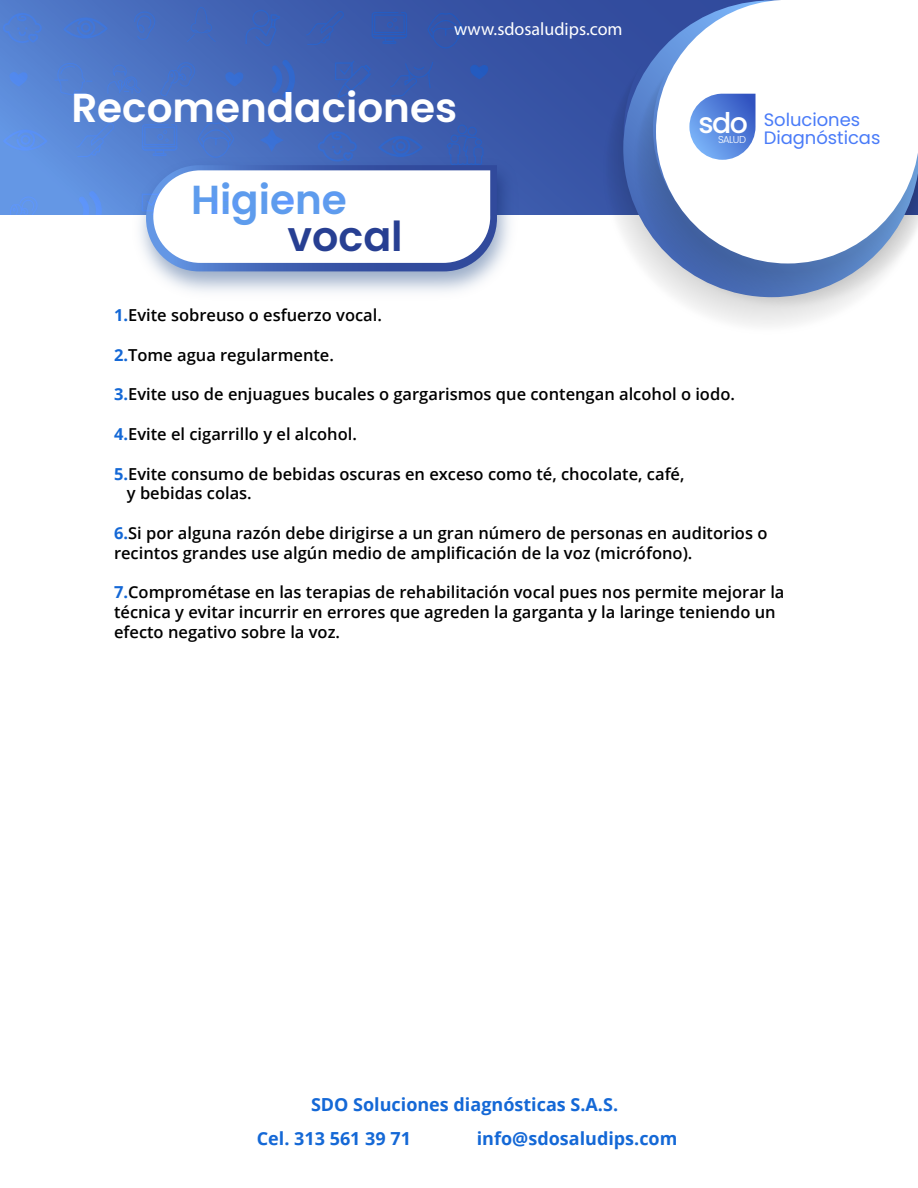
<style>
.page{position:relative;width:918px;height:1188px;background:#fff}
.page>*{position:absolute;margin:0;border:0;box-sizing:border-box;transform-origin:0 0}
.t1{font:600 41.25px "Poppins";color:#273f92}
.t2{font:600 40.5px "Poppins";color:#fff}
.t3{font:600 40.5px "Poppins";color:#5e9ced}
.t4{font:500 28.5px "Poppins";color:#fff}
.t5{font:700 18px/34.3px "Open Sans";color:#1468d6}
.t6{font:18px/17.2px "Poppins";color:#497bf8}
.t7{font:18px "Myriad Pro";color:#fff}
.t8{font:600 16.5px/19.8px "Open Sans";color:#000}
.t9{font:300 10.05px "Poppins";letter-spacing:-.05em;color:#fff}
.s1{font-weight:700;color:#1468d6}
</style>
<div class="page">
<svg style="left:0;top:0;width:623px;height:215px;background:#4366b7"></svg>
<svg style="left:616px;top:6px;width:218px;height:309px"></svg>
<svg style="left:623px;top:0;width:30px;height:297px"></svg>
<svg style="left:653px;top:258px;width:240px;height:22px;background:#7a92bf"></svg>
<svg style="left:656px;top:0;width:262px;height:264px"></svg>
<svg style="left:689px;top:94px;width:67px;height:66px"></svg>
<img style="left:126px;top:153px;width:397px;height:139px">
<svg style="left:9px;top:72px;width:19px;height:15px"></svg>
<svg style="left:3px;top:13px;width:39px;height:31px"></svg>
<svg style="left:63px;top:17px;width:45px;height:22px"></svg>
<svg style="left:134px;top:11px;width:21px;height:29px"></svg>
<svg style="left:306px;top:11px;width:38px;height:34px"></svg>
<svg style="left:245px;top:10px;width:35px;height:37px"></svg>
<svg style="left:372px;top:12px;width:35px;height:32px"></svg>
<svg style="left:54px;top:62px;width:39px;height:34px"></svg>
<svg style="left:107px;top:64px;width:34px;height:30px"></svg>
<svg style="left:160px;top:62px;width:36px;height:34px"></svg>
<svg style="left:427px;top:13px;width:37px;height:35px"></svg>
<svg style="left:187px;top:7px;width:29px;height:35px"></svg>
<svg style="left:225px;top:72px;width:19px;height:15px"></svg>
<svg style="left:3px;top:129px;width:44px;height:22px"></svg>
<svg style="left:76px;top:123px;width:38px;height:34px"></svg>
<svg style="left:272px;top:60px;width:23px;height:39px"></svg>
<svg style="left:335px;top:60px;width:36px;height:38px"></svg>
<svg style="left:390px;top:62px;width:43px;height:35px;background:#385aad"></svg>
<svg style="left:470px;top:64px;width:19px;height:16px"></svg>
<svg style="left:79px;top:191px;width:23px;height:24px"></svg>
<svg style="left:2px;top:196px;width:36px;height:19px"></svg>
<svg style="left:142px;top:122px;width:355px;height:149px"></svg>
<p class="t7" style="left:454px;top:18px;width:170px">www.sdosaludips.com</p>
<h2 class="t2" style="left:71px;top:85px;width:387px">Recomendaciones</h2>
<h2 class="t3" style="left:191px;top:176px;width:157px">Higiene</h2>
<h1 class="t1" style="left:288px;top:213px;width:117px">vocal</h1>
<h3 class="t4" style="left:698px;top:106px;width:51px">sdo</h3>
<p class="t9" style="left:718px;top:134px;width:30px">SALUD</p>
<p class="t6" style="left:764px;top:111px;width:118px">Soluciones<br>Diagnósticas</p>
<p class="t8" style="left:114px;top:305px;width:269px"><span class="s1">1.</span>Evite sobreuso o esfuerzo vocal.</p>
<p class="t8" style="left:114px;top:345px;width:222px"><span class="s1">2.</span>Tome agua regularmente.</p>
<p class="t8" style="left:114px;top:384px;width:622px"><span class="s1">3.</span>Evite uso de enjuagues bucales o gargarismos que contengan alcohol o iodo.</p>
<p class="t8" style="left:114px;top:424px;width:245px"><span class="s1">4.</span>Evite el cigarrillo y el alcohol.</p>
<p class="t8" style="left:127px;top:463px;width:559px;text-indent:-13px"><span class="s1">5.</span>Evite consumo de bebidas oscuras en exceso como té, chocolate, café, y bebidas colas.</p>
<p class="t8" style="left:114px;top:523px;width:655px"><span class="s1">6.</span>Si por alguna razón debe dirigirse a un gran número de personas en auditorios o recintos grandes use algún medio de amplificación de la voz (micrófono).</p>
<p class="t8" style="left:114px;top:582px;width:672px"><span class="s1">7.</span>Comprométase en las terapias de rehabilitación vocal pues nos permite mejorar la técnica y evitar incurrir en errores que agreden la garganta y la laringe teniendo un efecto negativo sobre la voz.</p>
<p class="t5" style="left:257px;top:1087px;width:363px;text-indent:54px">SDO Soluciones diagnósticas S.A.S.<br>Cel. 313 561 39 71</p>
<p class="t5" style="left:477px;top:1121px;width:202px">info@sdosaludips.com</p>
</div>
